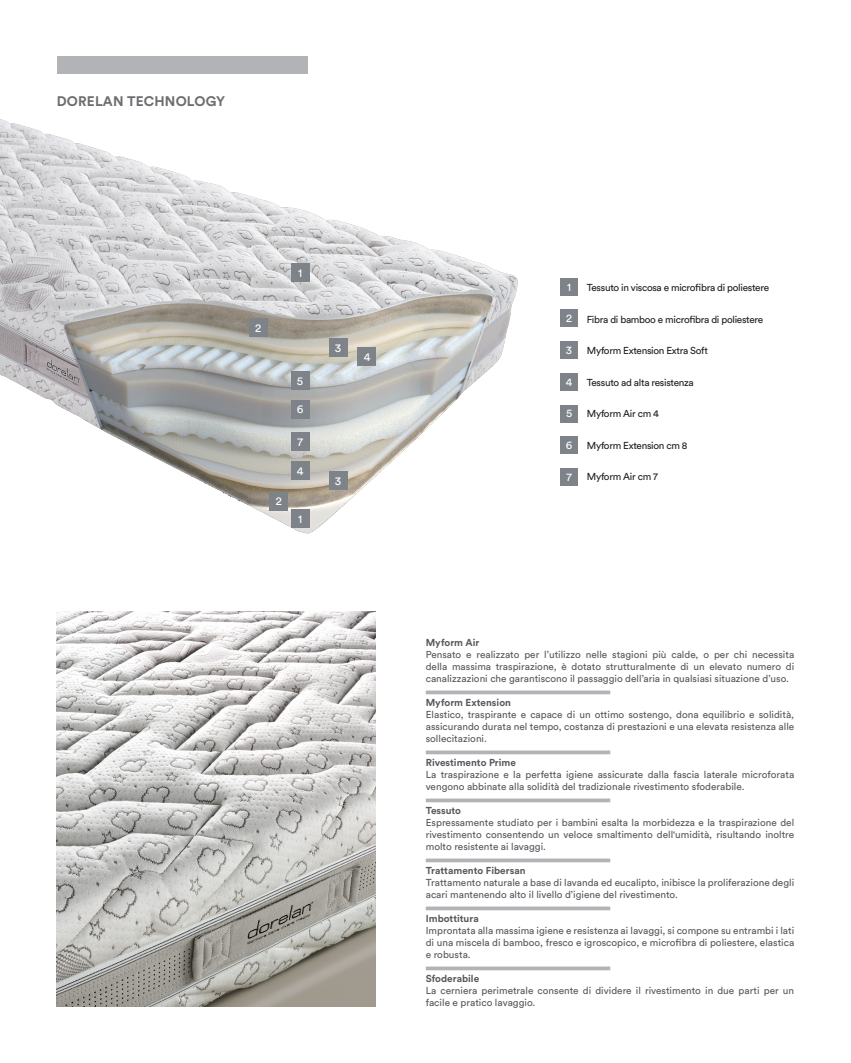
<style>
.page{position:relative;width:851px;height:1063px;background:#fff}
.page>*{position:absolute;margin:0;border:0;box-sizing:border-box;transform-origin:0 0}
.top_qualities_scheda{font:700 13.75px "Circular Std";letter-spacing:.01em;color:#6c6d70}
.t1{font:11.62px "Circular Std";color:#fff}
.t2{font:11.25px "Circular Std";color:#fff}
.testo_base{font:10px/12px "Circular Std";color:#57585a;text-align:justify}
.t3{font:10px "Circular Std";letter-spacing:-.03em;color:#231f20}
.testo_base-2{font:700 10px "Circular Std";color:#57585a}
</style>
<div class="page">
<div style="left:57px;top:57px;width:250px;height:17px;background:#b2b3b7"></div>
<img style="left:0;top:119px;width:518px;height:415px">
<div style="left:291px;top:263px;width:18px;height:19px;background:#7d8388"></div>
<div style="left:291px;top:510px;width:18px;height:18px;background:#7d8388"></div>
<div style="left:249px;top:318px;width:18px;height:19px;background:#7d8388"></div>
<div style="left:270px;top:492px;width:18px;height:18px;background:#7d8388"></div>
<div style="left:358px;top:348px;width:18px;height:18px;background:#7d8388"></div>
<div style="left:291px;top:462px;width:18px;height:18px;background:#7d8388"></div>
<div style="left:329px;top:338px;width:18px;height:19px;background:#7d8388"></div>
<div style="left:329px;top:472px;width:18px;height:18px;background:#7d8388"></div>
<div style="left:291px;top:372px;width:18px;height:18px;background:#7d8388"></div>
<div style="left:291px;top:433px;width:18px;height:18px;background:#7d8388"></div>
<div style="left:291px;top:400px;width:18px;height:18px;background:#7d8388"></div>
<img style="left:57px;top:612px;width:319px;height:394px">
<hr style="left:425px;top:691px;width:185px;height:3px;background:#b2b3b7">
<hr style="left:425px;top:751px;width:185px;height:3px;background:#b2b3b7">
<hr style="left:425px;top:799px;width:185px;height:3px;background:#b2b3b7">
<hr style="left:425px;top:859px;width:185px;height:3px;background:#b2b3b7">
<hr style="left:425px;top:907px;width:185px;height:3px;background:#b2b3b7">
<hr style="left:425px;top:967px;width:185px;height:3px;background:#b2b3b7">
<div style="left:560px;top:310px;width:18px;height:17px;background:#7d8388"></div>
<div style="left:560px;top:278px;width:18px;height:18px;background:#7d8388"></div>
<div style="left:560px;top:341px;width:18px;height:18px;background:#7d8388"></div>
<div style="left:560px;top:373px;width:18px;height:18px;background:#7d8388"></div>
<div style="left:560px;top:405px;width:18px;height:17px;background:#7d8388"></div>
<div style="left:560px;top:436px;width:18px;height:18px;background:#7d8388"></div>
<div style="left:560px;top:468px;width:18px;height:18px;background:#7d8388"></div>
<p class="top_qualities_scheda" style="left:57px;top:92px;width:170px">DORELAN TECHNOLOGY</p>
<p class="t1" style="left:298px;top:265px;width:6px">1</p>
<p class="t1" style="left:255px;top:320px;width:8px">2</p>
<p class="t1" style="left:276px;top:494px;width:8px">2</p>
<p class="t1" style="left:297px;top:374px;width:8px">5</p>
<p class="t1" style="left:297px;top:402px;width:8px">6</p>
<p class="t1" style="left:297px;top:435px;width:7px">7</p>
<p class="t1" style="left:297px;top:464px;width:8px">4</p>
<p class="t1" style="left:298px;top:512px;width:6px">1</p>
<p class="t1" style="left:335px;top:340px;width:8px">3</p>
<p class="t1" style="left:363px;top:350px;width:8px">4</p>
<p class="t1" style="left:335px;top:474px;width:8px">3</p>
<p class="t2" style="left:567px;top:280px;width:5px">1</p>
<p class="t2" style="left:566px;top:312px;width:7px">2</p>
<p class="t2" style="left:566px;top:343px;width:8px">3</p>
<p class="t2" style="left:565px;top:375px;width:8px">4</p>
<p class="t2" style="left:566px;top:407px;width:8px">5</p>
<p class="t2" style="left:565px;top:438px;width:8px">6</p>
<p class="t2" style="left:566px;top:470px;width:7px">7</p>
<p class="t3" style="left:586px;top:282px;width:184px">Tessuto in viscosa e microfibra di poliestere</p>
<p class="t3" style="left:586px;top:313px;width:178px">Fibra di bamboo e microfibra di poliestere</p>
<p class="t3" style="left:586px;top:345px;width:123px">Myform Extension Extra Soft</p>
<p class="t3" style="left:586px;top:376px;width:108px">Tessuto ad alta resistenza</p>
<p class="t3" style="left:586px;top:408px;width:74px">Myform Air cm 4</p>
<p class="t3" style="left:586px;top:439px;width:102px">Myform Extension cm 8</p>
<p class="t3" style="left:586px;top:471px;width:73px">Myform Air cm 7</p>
<p class="testo_base-2" style="left:425px;top:636px;width:55px">Myform Air</p>
<p class="testo_base" style="left:425px;top:649px;width:370px">Pensato e realizzato per l’utilizzo nelle stagioni più calde, o per chi necessita della massima traspirazione, è dotato strutturalmente di un elevato numero di canalizzazioni che garantiscono il passaggio dell’aria in qualsiasi situazione d’uso.</p>
<p class="testo_base-2" style="left:425px;top:696px;width:87px">Myform Extension</p>
<p class="testo_base" style="left:425px;top:709px;width:370px">Elastico, traspirante e capace di un ottimo sostengo, dona equilibrio e solidità, assicurando durata nel tempo, costanza di prestazioni e una elevata resistenza alle sollecitazioni.</p>
<p class="testo_base-2" style="left:425px;top:756px;width:92px">Rivestimento Prime</p>
<p class="testo_base" style="left:425px;top:769px;width:370px">La traspirazione e la perfetta igiene assicurate dalla fascia laterale microforata vengono abbinate alla solidità del tradizionale rivestimento sfoderabile.</p>
<p class="testo_base-2" style="left:425px;top:804px;width:37px">Tessuto</p>
<p class="testo_base" style="left:425px;top:817px;width:370px">Espressamente studiato per i bambini esalta la morbidezza e la traspirazione del rivestimento consentendo un veloce smaltimento dell'umidità, risultando inoltre molto resistente ai lavaggi.</p>
<p class="testo_base-2" style="left:425px;top:864px;width:101px">Trattamento Fibersan</p>
<p class="testo_base" style="left:425px;top:877px;width:370px">Trattamento naturale a base di lavanda ed eucalipto, inibisce la proliferazione degli acari mantenendo alto il livello d’igiene del rivestimento.</p>
<p class="testo_base-2" style="left:425px;top:912px;width:55px">Imbottitura</p>
<p class="testo_base" style="left:425px;top:925px;width:370px">Improntata alla massima igiene e resistenza ai lavaggi, si compone su entrambi i lati di una miscela di bamboo, fresco e igroscopico, e microfibra di poliestere, elastica e robusta.</p>
<p class="testo_base-2" style="left:425px;top:972px;width:55px">Sfoderabile</p>
<p class="testo_base" style="left:425px;top:985px;width:370px">La cerniera perimetrale consente di dividere il rivestimento in due parti per un facile e pratico lavaggio.</p>
</div>
